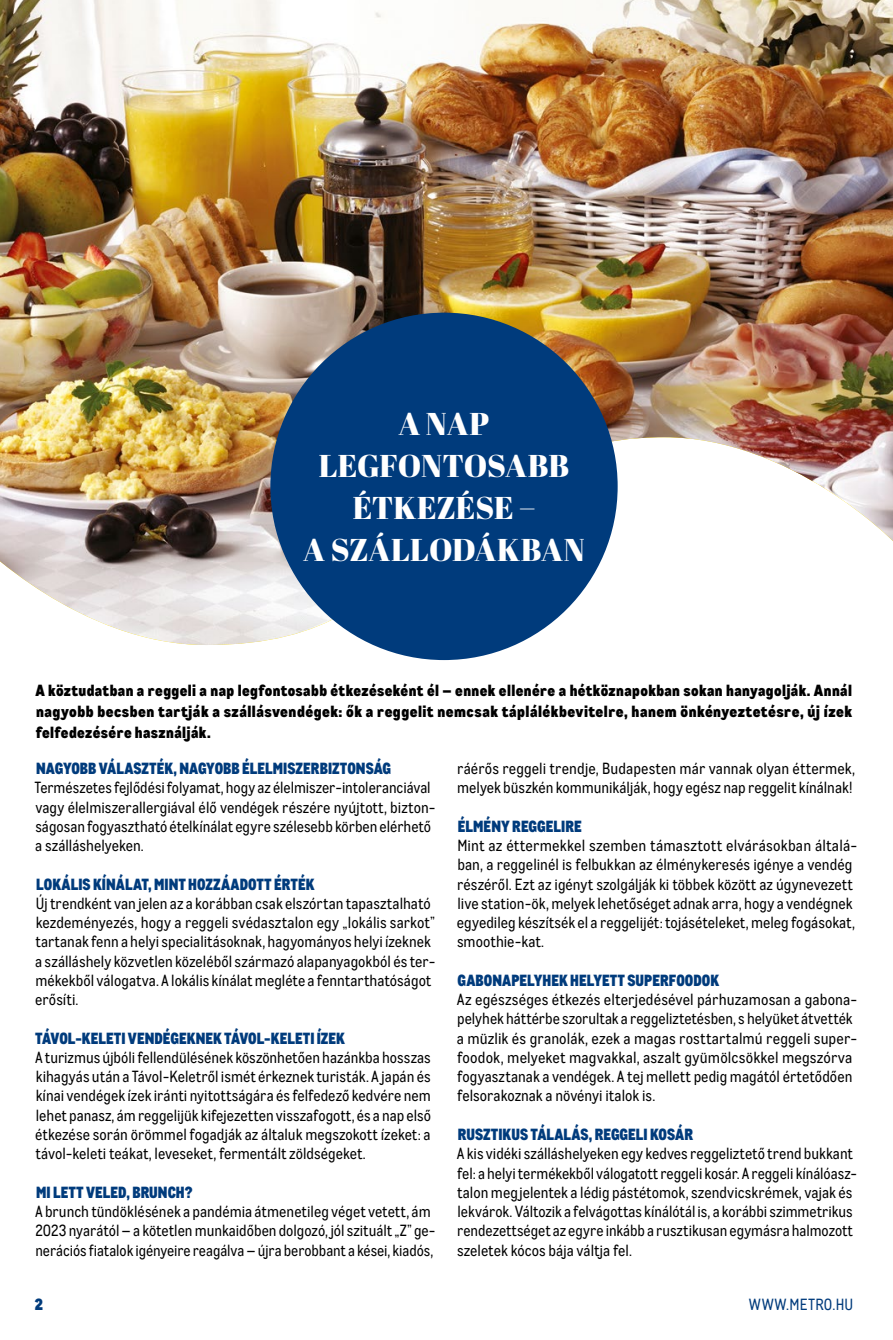
<style>
.page{position:relative;width:893px;height:1340px;background:#fff}
.page>*{position:absolute;margin:0;border:0;box-sizing:border-box;transform-origin:0 0}
.t1{font:31.5px/42px "Abril Fatface";letter-spacing:-.005em;color:#fff;text-align:center}
.t2{font:15.75px/19.2px "CA Metro";color:#000}
.t3{font:900 15.75px/21px "CA Metro";letter-spacing:.025em;color:#000;text-align:justify}
.t4{font:900 15.75px "CA Metro";letter-spacing:.005em;color:#003b7c}
.t5{font:15.75px "CA Metro";letter-spacing:.015em;color:#003b7c}
</style>
<div class="page">
<img style="left:0;top:0;width:893px;height:645px">
<div style="left:270px;top:313px;width:348px;height:347px;background:#003b7c;border-radius:50%"></div>
<h1 class="t1" style="left:303px;top:402px;width:283px">A NAP<br>LEGFONTOSABB<br>ÉTKEZÉSE –<br>A SZÁLLODÁKBAN</h1>
<p class="t3" style="left:35px;top:678px;width:818px">A köztudatban a reggeli a nap legfontosabb étkezéseként él – ennek ellenére a hétköznapokban sokan hanyagolják. Annál nagyobb becsben tartják a szállásvendégek: ők a reggelit nemcsak táplálékbevitelre, hanem önkényeztetésre, új ízek felfedezésére használják.</p>
<p class="t4" style="left:36px;top:755px;width:356px">NAGYOBB VÁLASZTÉK, NAGYOBB ÉLELMISZERBIZTONSÁG</p>
<p class="t2" style="left:34px;top:777px;width:403px">Természetes fejlődési folyamat, hogy az élelmiszer-intoleranciával vagy élelmiszerallergiával élő vendégek részére nyújtott, bizton&shy;ságosan fogyasztható ételkínálat egyre szélesebb körben elérhető a szálláshelyeken.</p>
<p class="t4" style="left:36px;top:870px;width:280px">LOKÁLIS KÍNÁLAT, MINT HOZZÁADOTT ÉRTÉK</p>
<p class="t2" style="left:35px;top:893px;width:402px">Új trendként van jelen az a korábban csak elszórtan tapasztalható kezdeményezés, hogy a reggeli svédasztalon egy „lokális sarkot” tartanak fenn a helyi specialitásoknak, hagyományos helyi ízeknek a szálláshely közvetlen közeléből származó alapanyagokból és ter&shy;mékekből válogatva. A lokális kínálat megléte a fenntarthatóságot erősíti.</p>
<p class="t4" style="left:35px;top:1024px;width:311px">TÁVOL-KELETI VENDÉGEKNEK TÁVOL-KELETI ÍZEK</p>
<p class="t2" style="left:35px;top:1047px;width:398px;text-align:justify">A turizmus újbóli fellendülésének köszönhetően hazánkba hosszas kihagyás után a Távol-Keletről ismét érkeznek turisták. A japán és kínai vendégek ízek iránti nyitottságára és felfedező kedvére nem lehet panasz, ám reggelijük kifejezetten visszafogott, és a nap első étkezése során örömmel fogadják az általuk megszokott ízeket: a távol-keleti teákat, leveseket, fermentált zöldségeket.</p>
<p class="t4" style="left:36px;top:1178px;width:158px">MI LETT VELED, BRUNCH?</p>
<p class="t2" style="left:35px;top:1201px;width:402px">A brunch tündöklésének a pandémia átmenetileg véget vetett, ám<br>2023 nyarától – a kötetlen munkaidőben dolgozó, jól szituált „Z” ge&shy;nerációs fiatalok igényeire reagálva – újra berobbant a kései, kiadós,</p>
<p class="t2" style="left:457px;top:758px;width:400px">ráérős reggeli trendje, Budapesten már vannak olyan éttermek, melyek büszkén kommunikálják, hogy egész nap reggelit kínálnak!</p>
<p class="t4" style="left:458px;top:812px;width:125px">ÉLMÉNY REGGELIRE</p>
<p class="t2" style="left:457px;top:835px;width:402px">Mint az éttermekkel szemben támasztott elvárásokban általá&shy;ban, a reggelinél is felbukkan az élménykeresés igénye a vendég részéről. Ezt az igényt szolgálják ki többek között az úgynevezett live station-ök, melyek lehetőséget adnak arra, hogy a vendégnek egyedileg készítsék el a reggelijét: tojásételeket, meleg fogásokat, smoothie-kat.</p>
<p class="t4" style="left:458px;top:966px;width:263px">GABONAPELYHEK HELYETT SUPERFOODOK</p>
<p class="t2" style="left:457px;top:989px;width:402px">Az egészséges étkezés elterjedésével párhuzamosan a gabona&shy;pelyhek háttérbe szorultak a reggeliztetésben, s helyüket átvették a müzlik és granolák, ezek a magas rosttartalmú reggeli super&shy;foodok, melyeket magvakkal, aszalt gyümölcsökkel megszórva fogyasztanak a vendégek. A tej mellett pedig magától értetődően felsorakoznak a növényi italok is.</p>
<p class="t4" style="left:458px;top:1120px;width:237px">RUSZTIKUS TÁLALÁS, REGGELI KOSÁR</p>
<p class="t2" style="left:457px;top:1143px;width:402px">A kis vidéki szálláshelyeken egy kedves reggeliztető trend bukkant fel: a helyi termékekből válogatott reggeli kosár. A reggeli kínálóasz&shy;talon megjelentek a lédig pástétomok, szendvicskrémek, vajak és lekvárok. Változik a felvágottas kínálótál is, a korábbi szimmetrikus rendezettséget az egyre inkább a rusztikusan egymásra halmozott szeletek kócos bája váltja fel.</p>
<p class="t4" style="left:35px;top:1290px;width:10px">2</p>
<p class="t5" style="left:749px;top:1293px;width:106px">WWW.METRO.HU</p>
</div>
